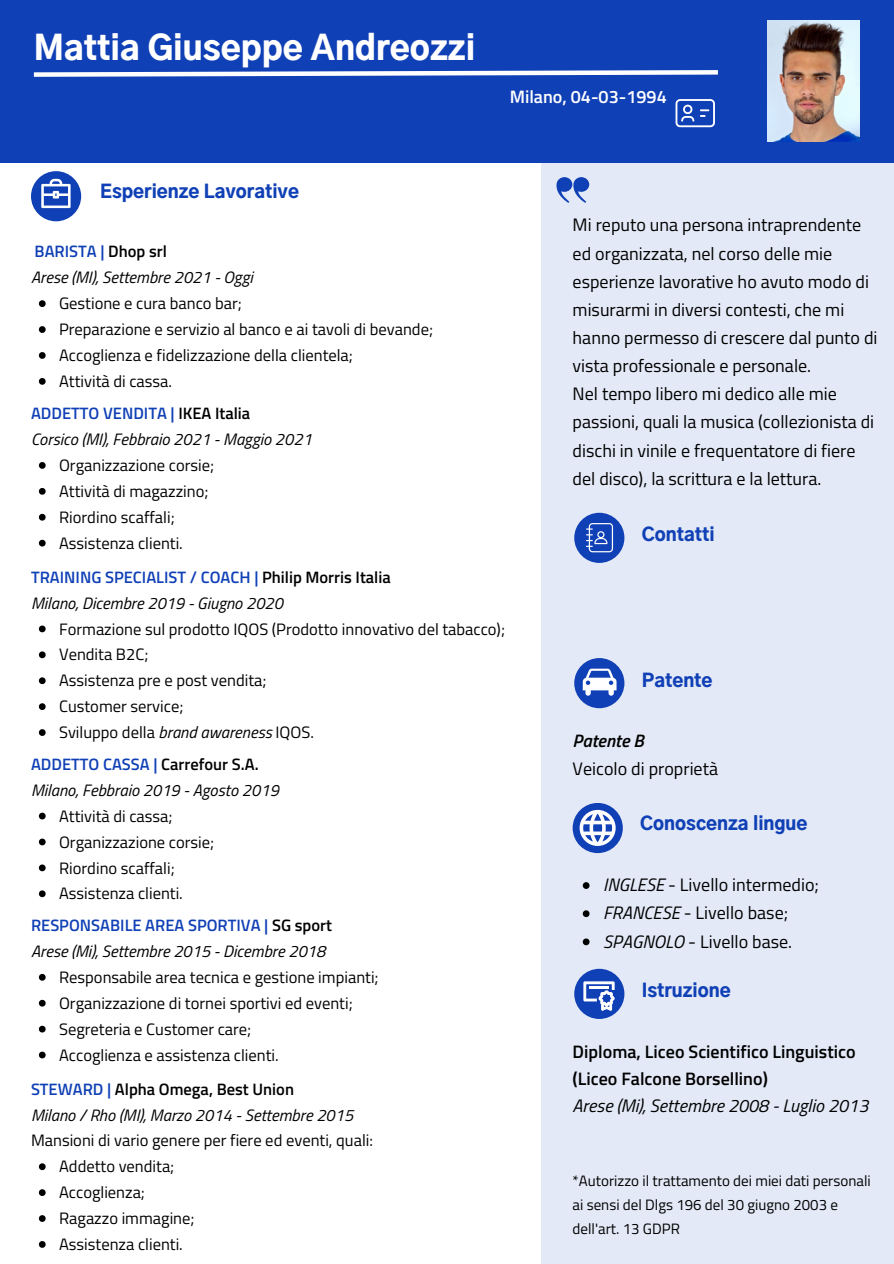
<style>
.page{position:relative;width:894px;height:1264px;background:#fff}
.page>*{position:absolute;margin:0;border:0;box-sizing:border-box;transform-origin:0 0}
.t1{font:900 33px "Gothic A1";color:#fff}
.t2{font:18px/28.2px "Titillium Web";color:#000}
.t3{font:900 18px "Gothic A1";color:#1040b6}
.t4{font:600 18px/27px "Titillium Web";color:#000}
.t5{font:italic 18px "Titillium Web";color:#000}
.t6{font:600 18px "Titillium Web";color:#fff}
.t7{font:italic 600 18px "Titillium Web";color:#000}
.t8{font:16.5px/26px "Titillium Web";color:#000}
.t9{font:italic 16.5px/26px "Titillium Web";color:#000}
.t10{font:15px/23.7px "Titillium Web";color:#000}
.s1{font-weight:600;font-style:normal;color:#1040b6}
.s2{font-weight:600;font-style:normal}
.s3{font-style:italic}
</style>
<div class="page">
<div style="left:541px;top:162px;width:352px;height:1101px;background:#e3e9f6"></div>
<div style="left:0;top:0;width:892px;height:162px;background:#1040b6"></div>
<img style="left:767px;top:20px;width:92px;height:122px">
<div style="left:31px;top:171px;width:50px;height:50px;background:#1040b6;border-radius:50%"></div>
<svg style="left:41px;top:179px;width:30px;height:29px"></svg>
<div style="left:572px;top:803px;width:50px;height:50px;background:#1040b6;border-radius:50%"></div>
<svg style="left:579px;top:810px;width:36px;height:36px"></svg>
<svg style="left:582px;top:882px;width:7px;height:6px"></svg>
<svg style="left:582px;top:910px;width:7px;height:7px"></svg>
<svg style="left:582px;top:938px;width:7px;height:7px"></svg>
<svg style="left:33px;top:70px;width:685px;height:7px"></svg>
<div style="left:574px;top:968px;width:50px;height:50px;background:#1040b6;border-radius:50%"></div>
<svg style="left:583px;top:981px;width:31px;height:29px"></svg>
<div style="left:574px;top:513px;width:50px;height:50px;background:#1040b6;border-radius:50%"></div>
<svg style="left:586px;top:523px;width:27px;height:29px"></svg>
<svg style="left:556px;top:177px;width:33px;height:26px"></svg>
<svg style="left:39px;top:1163px;width:7px;height:7px"></svg>
<svg style="left:39px;top:1189px;width:7px;height:6px"></svg>
<svg style="left:39px;top:1215px;width:7px;height:6px"></svg>
<svg style="left:39px;top:1241px;width:7px;height:6px"></svg>
<svg style="left:39px;top:973px;width:7px;height:7px"></svg>
<svg style="left:39px;top:999px;width:7px;height:7px"></svg>
<svg style="left:39px;top:1025px;width:7px;height:7px"></svg>
<svg style="left:39px;top:1051px;width:7px;height:7px"></svg>
<svg style="left:39px;top:812px;width:7px;height:7px"></svg>
<svg style="left:39px;top:838px;width:7px;height:7px"></svg>
<svg style="left:39px;top:864px;width:7px;height:7px"></svg>
<svg style="left:39px;top:890px;width:7px;height:7px"></svg>
<svg style="left:39px;top:625px;width:7px;height:7px"></svg>
<svg style="left:39px;top:651px;width:7px;height:7px"></svg>
<svg style="left:39px;top:677px;width:7px;height:7px"></svg>
<svg style="left:39px;top:703px;width:7px;height:7px"></svg>
<svg style="left:39px;top:729px;width:7px;height:7px"></svg>
<svg style="left:39px;top:462px;width:7px;height:7px"></svg>
<svg style="left:39px;top:488px;width:7px;height:6px"></svg>
<svg style="left:39px;top:514px;width:7px;height:6px"></svg>
<svg style="left:39px;top:540px;width:7px;height:6px"></svg>
<svg style="left:39px;top:300px;width:7px;height:7px"></svg>
<svg style="left:39px;top:326px;width:7px;height:7px"></svg>
<svg style="left:39px;top:352px;width:7px;height:7px"></svg>
<svg style="left:39px;top:378px;width:7px;height:7px"></svg>
<div style="left:574px;top:658px;width:50px;height:50px;background:#1040b6;border-radius:50%"></div>
<svg style="left:582px;top:668px;width:34px;height:27px"></svg>
<svg style="left:675px;top:99px;width:39px;height:28px"></svg>
<h1 class="t1" style="left:34px;top:34px;width:443px">Mattia Giuseppe Andreozzi</h1>
<p class="t3" style="left:100px;top:184px;width:200px">Esperienze Lavorative</p>
<p class="t9" style="left:31px;top:238px;width:223px"><span class="s1">BARISTA |</span> <span class="s2">Dhop srl<br></span>Arese (MI), Settembre 2021 - Oggi</p>
<p class="t8" style="left:59px;top:290px;width:375px">Gestione e cura banco bar;<br>Preparazione e servizio al banco e ai tavoli di bevande; Accoglienza e fidelizzazione della clientela;<br>Attività di cassa.</p>
<p class="t9" style="left:31px;top:400px;width:282px"><span class="s1">ADDETTO VENDITA |</span> <span class="s2">IKEA Italia<br></span>Corsico (MI), Febbraio 2021 - Maggio 2021</p>
<p class="t8" style="left:59px;top:452px;width:157px">Organizzazione corsie;<br>Attività di magazzino;<br>Riordino scaffali;<br>Assistenza clienti.</p>
<p class="t9" style="left:31px;top:563px;width:361px"><span class="s1">TRAINING SPECIALIST / COACH |</span> <span class="s2">Philip Morris Italia<br></span>Milano, Dicembre 2019 - Giugno 2020</p>
<p class="t6" style="left:509px;top:83px;width:159px">Milano, 04-03-1994</p>
<p class="t2" style="left:572px;top:210px;width:306px">Mi reputo una persona intraprendente ed organizzata, nel corso delle mie esperienze lavorative ho avuto modo di misurarmi in diversi contesti, che mi hanno permesso di crescere dal punto di vista professionale e personale.<br>Nel tempo libero mi dedico alle mie passioni, quali la musica (collezionista di dischi in vinile e frequentatore di fiere del disco), la scrittura e la lettura.</p>
<p class="t3" style="left:641px;top:527px;width:74px">Contatti</p>
<p class="t8" style="left:59px;top:615px;width:447px">Formazione sul prodotto IQOS (Prodotto innovativo del tabacco); Vendita B2C;<br>Assistenza pre e post vendita;<br>Customer service;<br>Sviluppo della <span class="s3">brand awareness</span> IQOS.</p>
<p class="t9" style="left:31px;top:750px;width:249px"><span class="s1">ADDETTO CASSA |</span> <span class="s2">Carrefour S.A.<br></span>Milano, Febbraio 2019 - Agosto 2019</p>
<p class="t8" style="left:59px;top:802px;width:157px">Attività di cassa;<br>Organizzazione corsie;<br>Riordino scaffali;<br>Assistenza clienti.</p>
<p class="t9" style="left:31px;top:912px;width:302px"><span class="s1">RESPONSABILE AREA SPORTIVA |</span> <span class="s2">SG sport<br></span>Arese (Mi), Settembre 2015 - Dicembre 2018</p>
<p class="t8" style="left:59px;top:963px;width:321px">Responsabile area tecnica e gestione impianti; Organizzazione di tornei sportivi ed eventi; Segreteria e Customer care;<br>Accoglienza e assistenza clienti.</p>
<p class="t9" style="left:31px;top:1075px;width:324px"><span class="s1">STEWARD |</span> <span class="s2">Alpha Omega, Best Union<br></span>Milano / Rho (MI), Marzo 2014 - Settembre 2015</p>
<p class="t8" style="left:31px;top:1127px;width:343px">Mansioni di vario genere per fiere ed eventi, quali:</p>
<p class="t8" style="left:59px;top:1153px;width:137px">Addetto vendita;<br>Accoglienza;<br>Ragazzo immagine;<br>Assistenza clienti.</p>
<p class="t3" style="left:641px;top:672px;width:72px">Patente</p>
<p class="t7" style="left:572px;top:726px;width:73px">Patente B</p>
<p class="t2" style="left:572px;top:754px;width:147px">Veicolo di proprietà</p>
<p class="t3" style="left:640px;top:816px;width:169px">Conoscenza lingue</p>
<p class="t2" style="left:603px;top:870px;width:217px"><span class="s3">INGLESE</span> - Livello intermedio;<br><span class="s3">FRANCESE</span> - Livello base;<br><span class="s3">SPAGNOLO</span> - Livello base.</p>
<p class="t3" style="left:641px;top:983px;width:90px">Istruzione</p>
<p class="t4" style="left:572px;top:1037px;width:284px">Diploma, Liceo Scientifico Linguistico (Liceo Falcone Borsellino)</p>
<p class="t5" style="left:572px;top:1091px;width:297px">Arese (Mi), Settembre 2008 - Luglio 2013</p>
<p class="t10" style="left:572px;top:1168px;width:299px">*Autorizzo il trattamento dei miei dati personali ai sensi del Dlgs 196 del 30 giugno 2003 e dell'art. 13 GDPR</p>
</div>
